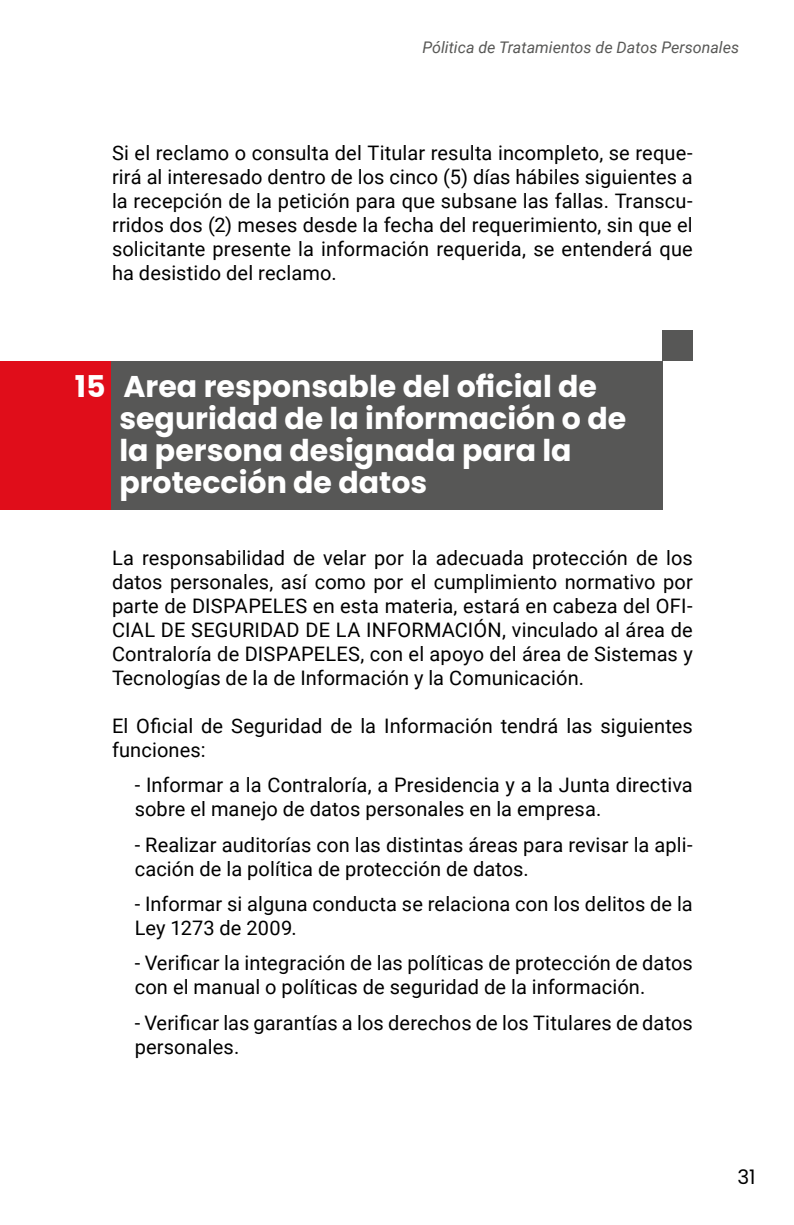
<style>
.page{position:relative;width:794px;height:1225px;background:#fff}
.page>*{position:absolute;margin:0;border:0;box-sizing:border-box;transform-origin:0 0}
.t1{font:700 30px/32px "Poppins";color:#fff}
.t2{font:20px/24px "Roboto";letter-spacing:.005em;color:#000}
.t3{font:20px "Poppins";color:#000}
.t4{font:italic 16px "Roboto";color:#585856}
</style>
<div class="page">
<div style="left:0;top:361px;width:111px;height:148px;background:#e00d1a"></div>
<div style="left:111px;top:361px;width:551px;height:148px;background:#575756"></div>
<div style="left:662px;top:331px;width:31px;height:30px;background:#575756"></div>
<p class="t4" style="left:422px;top:36px;width:318px">Pólitica de Tratamientos de Datos Personales</p>
<p class="t2" style="left:112px;top:140px;width:582px;text-align:justify">Si el reclamo o consulta del Titular resulta incompleto, se reque&shy;rirá al interesado dentro de los cinco (5) días hábiles siguientes a la recepción de la petición para que subsane las fallas. Transcu&shy;rridos dos (2) meses desde la fecha del requerimiento, sin que el solicitante presente la información requerida, se entenderá que ha desistido del reclamo.</p>
<h1 class="t1" style="left:119px;top:370px;width:508px;text-indent:-45px">15 Area responsable del oficial de seguridad de la información o de la persona designada para la protección de datos</h1>
<p class="t2" style="left:112px;top:545px;width:582px;text-align:justify">La responsabilidad de velar por la adecuada protección de los datos personales, así como por el cumplimiento normativo por parte de DISPAPELES en esta materia, estará en cabeza del OFI-CIAL DE SEGURIDAD DE LA INFORMACIÓN, vinculado al área de Contraloría de DISPAPELES, con el apoyo del área de Sistemas y Tecnologías de la de Información y la Comunicación.</p>
<p class="t2" style="left:112px;top:713px;width:582px">El Oficial de Seguridad de la Información tendrá las siguientes funciones:</p>
<p class="t2" style="left:135px;top:772px;width:559px">- Informar a la Contraloría, a Presidencia y a la Junta directiva sobre el manejo de datos personales en la empresa.</p>
<p class="t2" style="left:135px;top:832px;width:559px">- Realizar auditorías con las distintas áreas para revisar la apli&shy;cación de la política de protección de datos.</p>
<p class="t2" style="left:135px;top:891px;width:559px">- Informar si alguna conducta se relaciona con los delitos de la<br>Ley 1273 de 2009.</p>
<p class="t2" style="left:135px;top:950px;width:559px">- Verificar la integración de las políticas de protección de datos con el manual o políticas de seguridad de la información.</p>
<p class="t2" style="left:135px;top:1010px;width:559px">- Verificar las garantías a los derechos de los Titulares de datos personales.</p>
<p class="t3" style="left:737px;top:1165px;width:20px">31</p>
</div>
